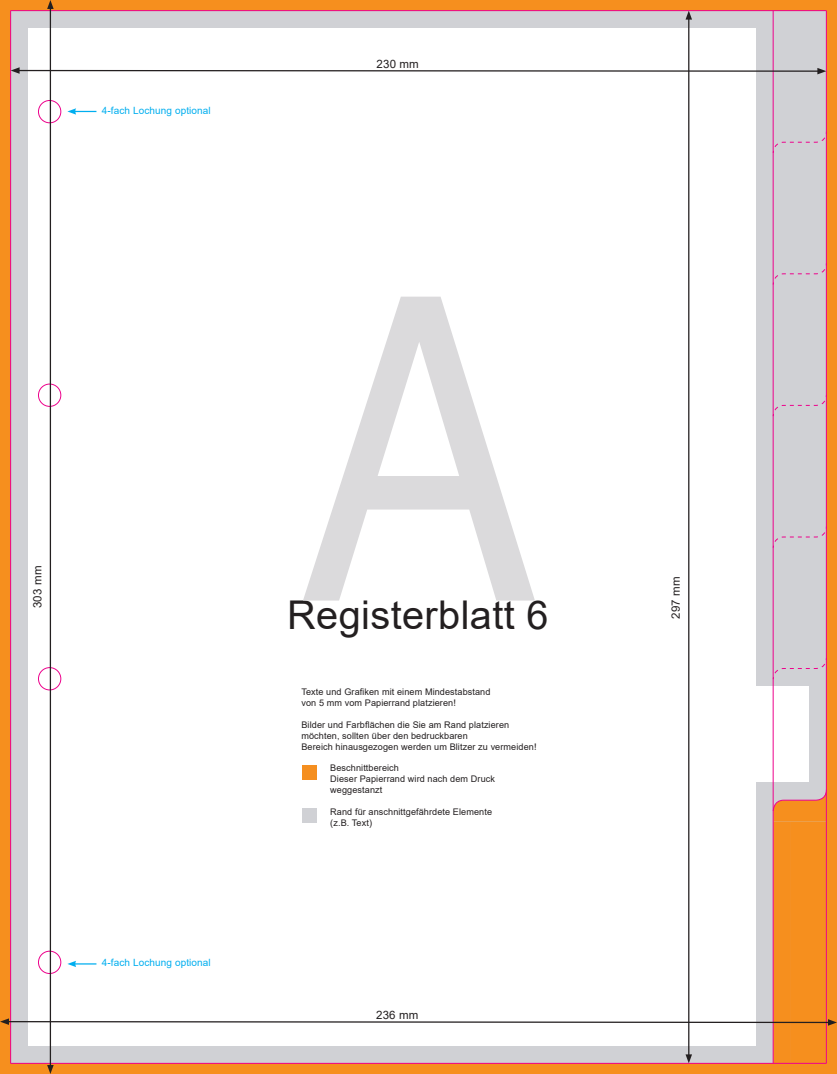
<style>
.page{position:relative;width:837px;height:1074px;background:#fff}
.page>*{position:absolute;margin:0;border:0;box-sizing:border-box;transform-origin:0 0}
.t1{font:39.62px "Arial";letter-spacing:.01em;color:#231f20}
.t2{font:11.5px "Arial";letter-spacing:.01em;color:#231f20}
.t3{font:10px "Arial";letter-spacing:.01em;color:#00aeef}
.t4{font:9.12px/10.9px "Arial";letter-spacing:.01em;color:#231f20}
</style>
<div class="page">
<div style="left:11px;top:11px;width:815px;height:1052px;background:#d0d1d5"></div>
<div style="left:28px;top:28px;width:727px;height:1017px;background:#fff"></div>
<hr style="left:688px;top:18px;width:1px;height:1038px;background:#231f20">
<svg style="left:685px;top:11px;width:6px;height:9px"></svg>
<svg style="left:303px;top:297px;width:231px;height:303px"></svg>
<div style="left:735px;top:686px;width:73px;height:95px;background:#fff"></div>
<div style="left:11px;top:0;width:815px;height:11px;background:#f68f1e"></div>
<div style="left:0;top:0;width:11px;height:1074px;background:#f68f1e"></div>
<div style="left:826px;top:0;width:10px;height:1074px;background:#f68f1e"></div>
<svg style="left:773px;top:131px;width:52px;height:23px"></svg>
<svg style="left:773px;top:263px;width:52px;height:22px"></svg>
<svg style="left:773px;top:394px;width:52px;height:23px"></svg>
<svg style="left:773px;top:526px;width:52px;height:22px"></svg>
<svg style="left:773px;top:657px;width:52px;height:23px"></svg>
<hr style="left:772px;top:11px;width:1px;height:1052px;background:#ed028c">
<hr style="left:10px;top:11px;width:1px;height:1052px;background:#ed028c">
<hr style="left:825px;top:11px;width:1px;height:1052px;background:#ed028c">
<hr style="left:11px;top:10px;width:815px;height:1px;background:#ed028c">
<div style="left:38px;top:384px;width:23px;height:23px;border:1px solid #ed028c;border-radius:50%"></div>
<div style="left:38px;top:667px;width:23px;height:23px;border:1px solid #ed028c;border-radius:50%"></div>
<div style="left:38px;top:100px;width:23px;height:23px;border:1px solid #ed028c;border-radius:50%"></div>
<svg style="left:11px;top:67px;width:815px;height:7px"></svg>
<div style="left:302px;top:765px;width:15px;height:14px;background:#f58f20"></div>
<svg style="left:67px;top:108px;width:29px;height:7px"></svg>
<hr style="left:50px;top:7px;width:1px;height:1060px;background:#231f20">
<svg style="left:0;top:789px;width:837px;height:285px"></svg>
<svg style="left:47px;top:0;width:7px;height:9px"></svg>
<p class="t3" style="left:102px;top:103px;width:110px">4-fach Lochung optional</p>
<p class="t2" style="left:376px;top:56px;width:44px">230 mm</p>
<p class="t2" style="left:29px;top:608px;width:44px;rotate:-90deg">303 mm</p>
<p class="t2" style="left:667px;top:618px;width:44px;rotate:-90deg">297 mm</p>
<p class="t1" style="left:287px;top:588px;width:263px">Registerblatt 6</p>
<p class="t4" style="left:301px;top:686px;width:190px">Texte und Grafiken mit einem Mindestabstand</p>
<p class="t4" style="left:301px;top:697px;width:156px">von 5 mm vom Papierrand platzieren!</p>
<p class="t4" style="left:301px;top:719px;width:209px">Bilder und Farbflächen die Sie am Rand platzieren möchten, sollten über den bedruckbaren</p>
<p class="t4" style="left:301px;top:741px;width:236px">Bereich hinausgezogen werden um Blitzer zu vermeiden!</p>
<p class="t3" style="left:102px;top:955px;width:110px">4-fach Lochung optional</p>
<p class="t4" style="left:330px;top:762px;width:70px">Beschnittbereich</p>
<p class="t4" style="left:330px;top:773px;width:166px">Dieser Papierrand wird nach dem Druck</p>
<p class="t4" style="left:330px;top:784px;width:54px">weggestanzt</p>
<p class="t4" style="left:330px;top:806px;width:163px">Rand für anschnittgefährdete Elemente</p>
<p class="t4" style="left:330px;top:817px;width:43px">(z.B. Text)</p>
<p class="t2" style="left:376px;top:1007px;width:44px">236 mm</p>
</div>
